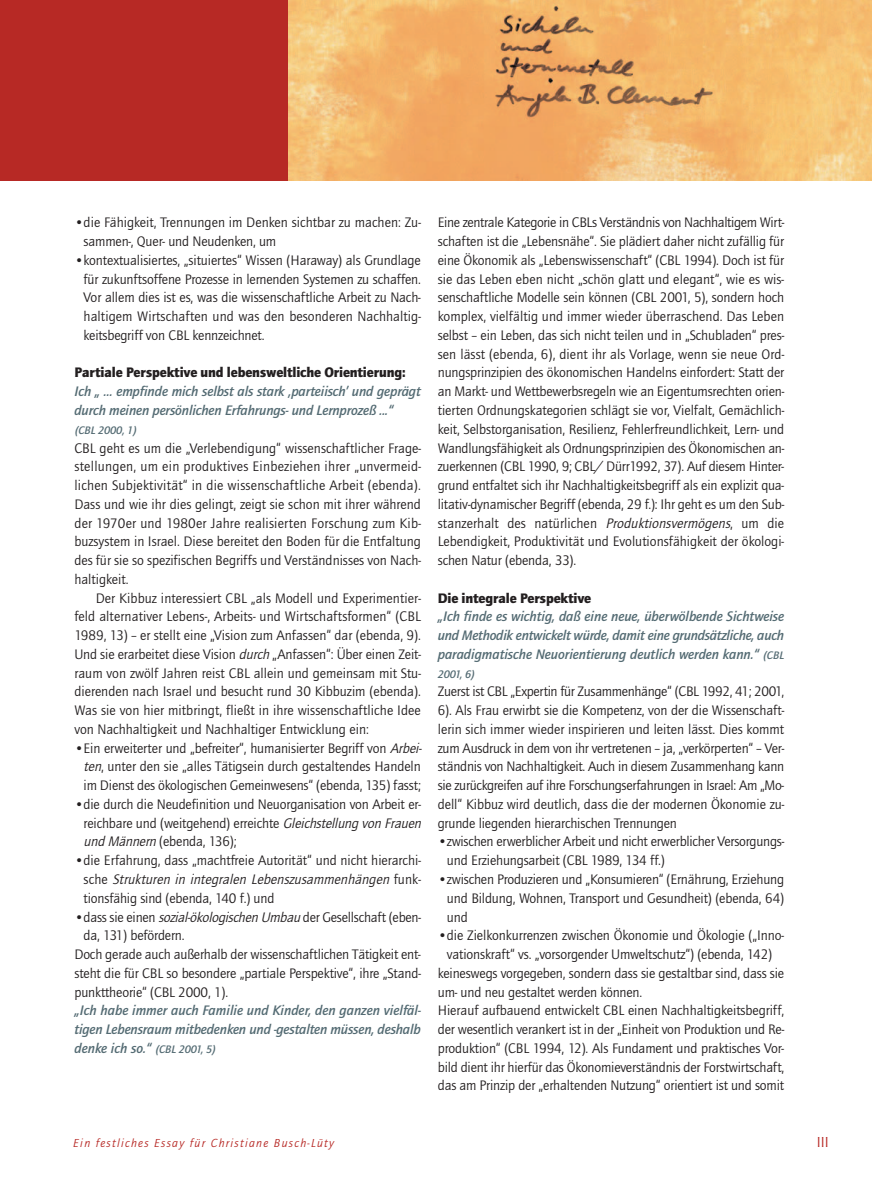
<style>
.page{position:relative;width:872px;height:1180px;background:#fff}
.page>*{position:absolute;margin:0;border:0;box-sizing:border-box;transform-origin:0 0}
.t1{font:15px "Quay Itc T";color:#b72925}
.t2{font:14.25px/18.8px "Quay Itc T";letter-spacing:-.01em;color:#231f20;text-align:justify}
.t3{font:italic 700 14.25px/18.8px "Quay Itc T";letter-spacing:-.01em;color:#546b73;text-align:justify}
.t4{font:14.25px "Quay Itc T Blac";letter-spacing:-.01em;color:#231f20}
.t5{font:italic 12px "Quay Itc T";letter-spacing:.105em;color:#b72925}
.t6{font:italic 700 11.25px "Quay Itc T";letter-spacing:-.01em;color:#546b73}
.s1{font-style:italic}
.s2{font-size:11.25px}
</style>
<div class="page">
<svg style="left:0;top:0;width:872px;height:181px;background:#dd8655"></svg>
<p class="t2" style="left:84px;top:214px;width:339px;text-indent:-9px">•die Fähigkeit, Trennungen im Denken sichtbar zu machen: Zu&shy;sammen-, Quer- und Neudenken, um</p>
<p class="t2" style="left:84px;top:252px;width:339px;text-indent:-9px">•kontextualisiertes, „situiertes“ Wissen (Haraway) als Grundlage für zukunftsoffene Prozesse in lernenden Systemen zu schaffen.<br>Vor allem dies ist es, was die wissenschaftliche Arbeit zu Nach&shy;haltigem Wirtschaften und was den besonderen Nachhaltig&shy;keitsbegriff von CBL kennzeichnet.</p>
<p class="t4" style="left:74px;top:367px;width:333px">Partiale Perspektive und lebensweltliche Orientierung:</p>
<p class="t3" style="left:74px;top:383px;width:348px">Ich „ ... empfinde mich selbst als stark ‚parteiisch’ und geprägt durch meinen persönlichen Erfahrungs- und Lernprozeß ...“</p>
<p class="t6" style="left:74px;top:425px;width:65px">(CBL 2000, 1)</p>
<p class="t2" style="left:74px;top:439px;width:348px">CBL geht es um die „Verlebendigung“ wissenschaftlicher Frage&shy;stellungen, um ein produktives Einbeziehen ihrer „unvermeid&shy;lichen Subjektivität“ in die wissenschaftliche Arbeit (ebenda).<br>Dass und wie ihr dies gelingt, zeigt sie schon mit ihrer während der 1970er und 1980er Jahre realisierten Forschung zum Kib&shy;buzsystem in Israel. Diese bereitet den Boden für die Entfaltung des für sie so spezifischen Begriffs und Verständnisses von Nach&shy;haltigkeit.</p>
<p class="t2" style="left:74px;top:589px;width:348px;text-indent:21px">Der Kibbuz interessiert CBL „als Modell und Experimentier&shy;feld alternativer Lebens-, Arbeits- und Wirtschaftsformen“ (CBL 1989, 13) – er stellt eine „Vision zum Anfassen“ dar (ebenda, 9).<br>Und sie erarbeitet diese Vision <span class="s1">durch</span>„Anfassen“: Über einen Zeit&shy;raum von zwölf Jahren reist CBL allein und gemeinsam mit Stu&shy;dierenden nach Israel und besucht rund 30 Kibbuzim (ebenda).<br>Was sie von hier mitbringt, fließt in ihre wissenschaftliche Idee von Nachhaltigkeit und Nachhaltiger Entwicklung ein:</p>
<p class="t2" style="left:74px;top:739px;width:351px;text-align:center">•Ein erweiterter und „befreiter“, humanisierter Begriff von <span class="s1">Arbei&shy;ten</span>, unter den sie „alles Tätigsein durch gestaltendes Handeln im Dienst des ökologischen Gemeinwesens“ (ebenda, 135) fasst;</p>
<p class="t2" style="left:84px;top:795px;width:342px;text-align:left;text-indent:-9px">•die durch die Neudefinition und Neuorganisation von Arbeit er&shy;reichbare und (weitgehend) erreichte <span class="s1">Gleichstellung von Frauen und Männern</span> (ebenda, 136);</p>
<p class="t2" style="left:84px;top:852px;width:339px;text-indent:-9px">•die Erfahrung, dass „machtfreie Autorität“ und nicht hierarchi&shy;s c h e <span class="s1">Strukturen in integralen Lebenszusammenhängen</span> fu n k&shy;tionsfähig sind (ebenda, 140 f.) und</p>
<p class="t2" style="left:74px;top:908px;width:348px">•dass sie einen <span class="s1">sozial-ökologischen Umbau</span>der Gesellschaft (eben-</p>
<p class="t2" style="left:84px;top:927px;width:102px">da, 131) befördern.</p>
<p class="t2" style="left:74px;top:945px;width:348px">Doch gerade auch außerhalb der wissenschaftlichen Tätigkeit ent-</p>
<p class="t2" style="left:74px;top:964px;width:348px">steht die für CBL so besondere „partiale Perspektive“, ihre „Stand-</p>
<p class="t2" style="left:74px;top:983px;width:155px">punkttheorie“ (CBL 2000, 1).</p>
<p class="t3" style="left:74px;top:1002px;width:348px">„Ich habe immer auch Familie und Kinder, den ganzen vielfäl&shy;tigen Lebensraum mitbedenken und -gestalten müssen, deshalb denke ich so.“ <span class="s2">(CBL 2001, 5)</span></p>
<p class="t2" style="left:438px;top:214px;width:348px">Eine zentrale Kategorie in CBLs Verständnis von Nachhaltigem Wirt&shy;schaften ist die „Lebensnähe“. Sie plädiert daher nicht zufällig für eine Ökonomik als „Lebenswissenschaft“ (CBL 1994). Doch ist für sie das Leben eben nicht „schön glatt und elegant“, wie es wis&shy;senschaftliche Modelle sein können (CBL 2001, 5), sondern hoch komplex, vielfältig und immer wieder überraschend. Das Leben selbst – ein Leben, das sich nicht teilen und in „Schubladen“ pres&shy;sen lässt (ebenda, 6), dient ihr als Vorlage, wenn sie neue Ord&shy;nungsprinzipien des ökonomischen Handelns einfordert: Statt der an Markt- und Wettbewerbsregeln wie an Eigentumsrechten orien&shy;tierten Ordnungskategorien schlägt sie vor, Vielfalt, Gemächlich&shy;keit, Selbstorganisation, Resilienz, Fehlerfreundlichkeit, Lern- und Wandlungsfähigkeit als Ordnungsprinzipien des Ökonomischen an&shy;zuerkennen (CBL 1990, 9; CBL/ Dürr1992, 37). Auf diesem Hinter&shy;grund entfaltet sich ihr Nachhaltigkeitsbegriff als ein explizit qua&shy;litativ-dynamischer Begriff (ebenda, 29 f.): Ihr geht es um den Sub&shy;stanzerhalt des natürlichen <span class="s1">Produktionsvermögens</span>, um die Lebendigkeit, Produktivität und Evolutionsfähigkeit der ökologi&shy;schen Natur (ebenda, 33).</p>
<p class="t4" style="left:438px;top:592px;width:155px">Die integrale Perspektive</p>
<p class="t3" style="left:438px;top:608px;width:348px">„Ich finde es wichtig, daß eine neue, überwölbende Sichtweise und Methodik entwickelt würde, damit eine grundsätzliche, auch paradigmatische Neuorientierung deutlich werden kann.“ <span class="s2">(CBL</span></p>
<p class="t6" style="left:438px;top:669px;width:39px">2001, 6)</p>
<p class="t2" style="left:438px;top:683px;width:348px">Zuerst ist CBL „Expertin für Zusammenhänge“ (CBL 1992, 41; 2001, 6). Als Frau erwirbt sie die Kompetenz, von der die Wissenschaft&shy;lerin sich immer wieder inspirieren und leiten lässt. Dies kommt zum Ausdruck in dem von ihr vertretenen – ja, „verkörperten“ – Ver&shy;ständnis von Nachhaltigkeit. Auch in diesem Zusammenhang kann sie zurückgreifen auf ihre Forschungserfahrungen in Israel: Am „Mo&shy;dell“ Kibbuz wird deutlich, dass die der modernen Ökonomie zu&shy;grunde liegenden hierarchischen Trennungen</p>
<p class="t2" style="left:447px;top:833px;width:339px;text-indent:-9px">•zwischen erwerblicher Arbeit und nicht erwerblicher Versorgungs&shy;und Erziehungsarbeit (CBL 1989, 134 ff.)</p>
<p class="t2" style="left:447px;top:870px;width:339px;text-indent:-9px">•zwischen Produzieren und „Konsumieren“ (Ernährung, Erziehung und Bildung, Wohnen, Transport und Gesundheit) (ebenda, 64) und</p>
<p class="t2" style="left:438px;top:927px;width:348px">•die Zielkonkurrenzen zwischen Ökonomie und Ökologie („Inno-</p>
<p class="t2" style="left:447px;top:945px;width:327px">vationskraft“ vs. „vorsorgender Umweltschutz“) (ebenda, 142)</p>
<p class="t2" style="left:438px;top:964px;width:348px">keineswegs vorgegeben, sondern dass sie gestaltbar sind, dass sie</p>
<p class="t2" style="left:438px;top:983px;width:206px">um- und neu gestaltet werden können.</p>
<p class="t2" style="left:438px;top:1002px;width:348px">Hierauf aufbauend entwickelt CBL einen Nachhaltigkeitsbegriff,</p>
<p class="t2" style="left:438px;top:1020px;width:348px">der wesentlich verankert ist in der „Einheit von Produktion und Re-</p>
<p class="t2" style="left:438px;top:1039px;width:348px">produktion“ (CBL 1994, 12). Als Fundament und praktisches Vor-</p>
<p class="t2" style="left:438px;top:1058px;width:348px">bild dient ihr hierfür das Ökonomieverständnis der Forstwirtschaft,</p>
<p class="t2" style="left:438px;top:1077px;width:348px">das am Prinzip der „erhaltenden Nutzung“ orientiert ist und somit</p>
<p class="t5" style="left:73px;top:1137px;width:262px">Ein festliches Essay für Christiane Busch-Lüty</p>
<p class="t1" style="left:817px;top:1135px;width:13px">III</p>
</div>
